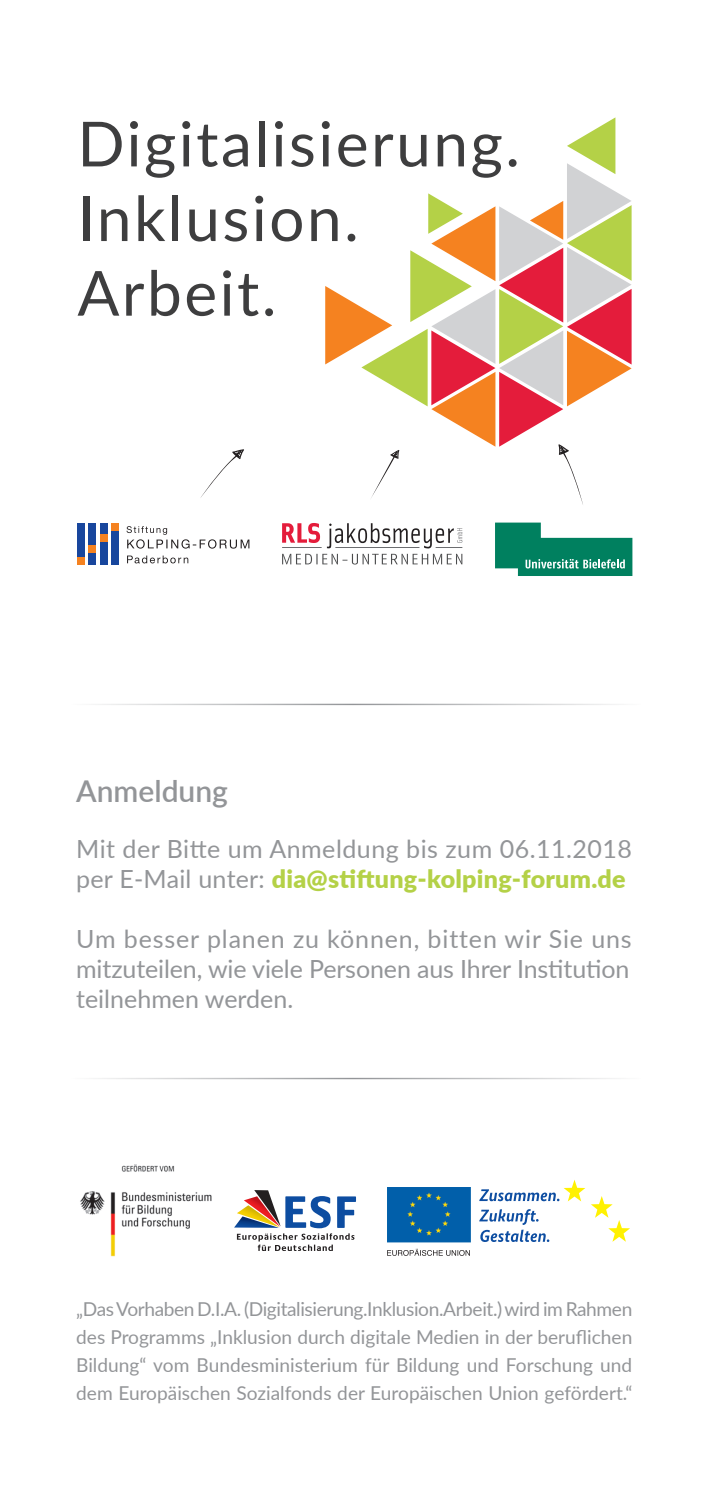
<style>
.page{position:relative;width:709px;height:1489px;background:#fff}
.page>*{position:absolute;margin:0;border:0;box-sizing:border-box;transform-origin:0 0}
.t1{font:62.25px "Lato";letter-spacing:.04em;color:#3e3e3f}
.t2{font:600 30px "Lato";color:#939598}
.t3{font:25px "Lato";letter-spacing:.01em;color:#939598}
.t4{font:900 25px "Lato";letter-spacing:.01em;color:#b4d147}
.t5{font:25px "Lato";letter-spacing:.035em;color:#939598}
.t6{font:19px/28px "Lato";color:#939598;text-align:justify}
.s1{font-weight:400;color:#939598}
</style>
<div class="page">
<hr style="left:68px;top:1077px;width:573px;height:2px;background:#939598">
<svg style="left:127px;top:555px;width:61px;height:8px"></svg>
<svg style="left:126px;top:526px;width:123px;height:22px"></svg>
<div style="left:77px;top:523px;width:8px;height:41px;background:#18469d"></div>
<div style="left:88px;top:523px;width:8px;height:41px;background:#18469d"></div>
<div style="left:100px;top:523px;width:7px;height:41px;background:#18469d"></div>
<div style="left:111px;top:523px;width:8px;height:41px;background:#18469d"></div>
<div style="left:77px;top:557px;width:8px;height:7px;background:#f58220"></div>
<div style="left:88px;top:545px;width:8px;height:8px;background:#f58220"></div>
<div style="left:100px;top:534px;width:7px;height:7px;background:#f58220"></div>
<div style="left:111px;top:523px;width:8px;height:7px;background:#f58220"></div>
<svg style="left:282px;top:554px;width:180px;height:10px"></svg>
<hr style="left:282px;top:547px;width:39px;height:1px;background:#6c6d70">
<svg style="left:327px;top:523px;width:135px;height:25px"></svg>
<svg style="left:282px;top:523px;width:38px;height:20px"></svg>
<svg style="left:325px;top:117px;width:306px;height:388px"></svg>
<hr style="left:68px;top:703px;width:573px;height:2px;background:#939598">
<svg style="left:200px;top:449px;width:44px;height:49px"></svg>
<svg style="left:495px;top:522px;width:137px;height:54px"></svg>
<img style="left:80px;top:1164px;width:132px;height:92px">
<svg style="left:234px;top:1190px;width:122px;height:60px"></svg>
<img style="left:387px;top:1187px;width:83px;height:56px">
<svg style="left:591px;top:1196px;width:39px;height:45px"></svg>
<svg style="left:479px;top:1180px;width:106px;height:21px"></svg>
<svg style="left:479px;top:1209px;width:70px;height:32px"></svg>
<svg style="left:387px;top:1248px;width:83px;height:7px"></svg>
<p class="t1" style="left:77px;top:99px;width:444px">Digitalisierung.</p>
<p class="t1" style="left:77px;top:174px;width:283px">Inklusion.</p>
<p class="t1" style="left:77px;top:248px;width:200px">Arbeit.</p>
<p class="t2" style="left:76px;top:769px;width:153px">Anmeldung</p>
<p class="t3" style="left:76px;top:830px;width:557px">Mit der Bitte um Anmeldung bis zum 06.11.2018</p>
<p class="t4" style="left:76px;top:859px;width:551px"><span class="s1">per E-Mail unter:</span> dia@stiftung-kolping-forum.de</p>
<p class="t5" style="left:76px;top:920px;width:557px">Um besser planen zu können, bitten wir Sie uns</p>
<p class="t3" style="left:76px;top:950px;width:554px">mitzuteilen, wie viele Personen aus Ihrer Institution</p>
<p class="t3" style="left:76px;top:980px;width:219px">teilnehmen werden.</p>
<p class="t6" style="left:76px;top:1293px;width:557px">„Das Vorhaben D.I.A. (Digitalisierung.Inklusion.Arbeit.) wird im Rahmen des Programms „Inklusion durch digitale Medien in der beruflichen Bildung“ vom Bundesministerium für Bildung und Forschung und dem Europäischen Sozialfonds der Europäischen Union gefördert.“</p>
</div>
